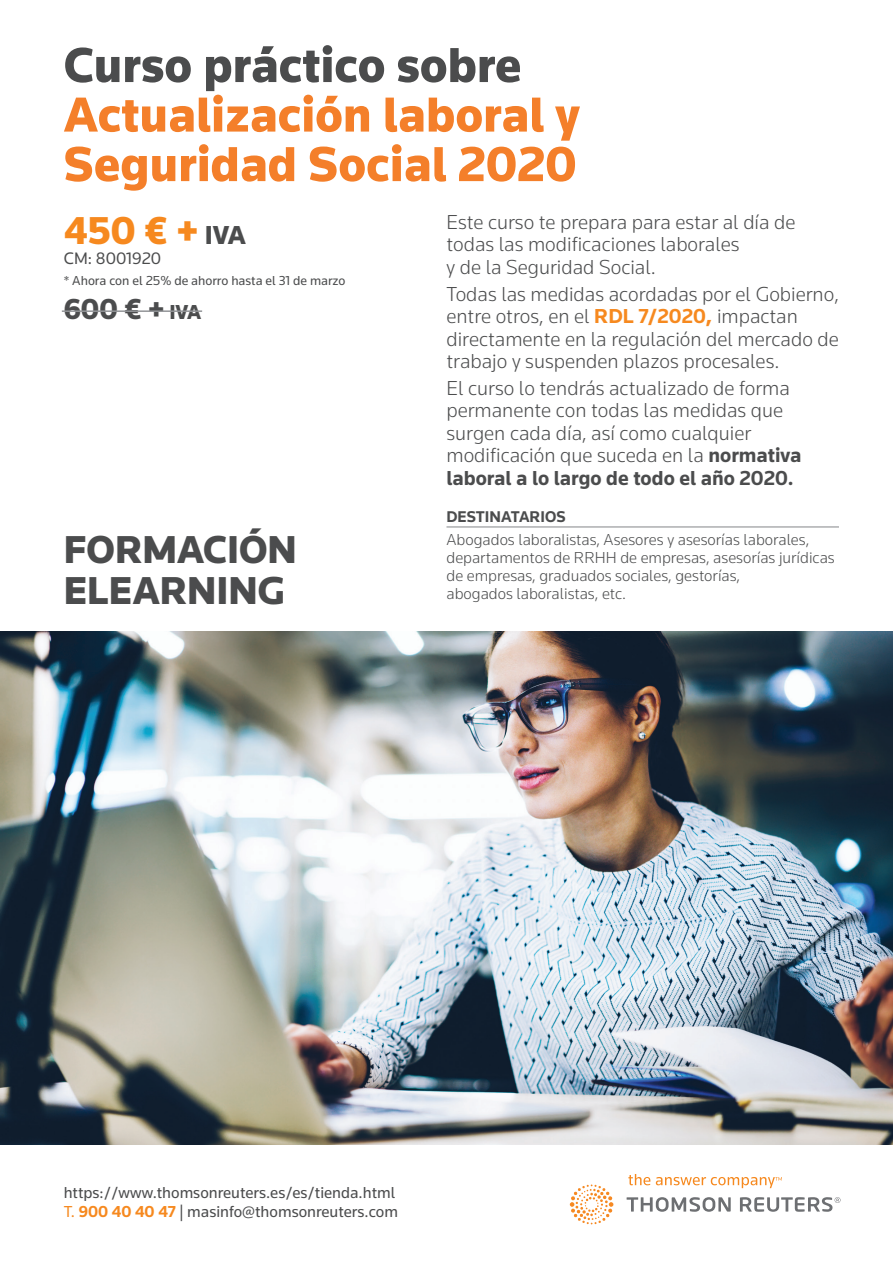
<style>
.page{position:relative;width:893px;height:1263px;background:#fff}
.page>*{position:absolute;margin:0;border:0;box-sizing:border-box;transform-origin:0 0}
.t1{font:900 51px/49.5px "Knowledge";color:#f47f2a}
.t2{font:900 51px "Knowledge";color:#4b4c4d}
.t3{font:900 40.35px/40.3px "Knowledge";color:#4b4c4d}
.t4{font:900 40.35px "Knowledge";color:#f6891f}
.t5{font:900 30px "Knowledge";color:#4b4c4d}
.t6{font:300 21px/22.5px "Knowledge";color:#4b4c4d}
.t7{font:17.25px "Knowledge";color:#4b4c4d}
.t8{font:300 16.5px/18px "Knowledge";color:#4b4c4d}
.t9{font:16.5px/19.5px "Knowledge";color:#4b4c4d}
.t10{font:700 16.2px "Knowledge";color:#4b4c4d}
.t11{font:13.5px "Knowledge";color:#4b4c4d}
.s1{font-size:27px;color:#4b4c4d}
.s2{font-size:21px}
.s3{font-weight:700;color:#f6891f}
.s4{font-weight:700}
.s5{color:#f6891f}
</style>
<div class="page">
<svg style="left:628px;top:1174px;width:22px;height:11px"></svg>
<svg style="left:656px;top:1177px;width:126px;height:11px"></svg>
<svg style="left:627px;top:1197px;width:213px;height:15px"></svg>
<svg style="left:570px;top:1184px;width:43px;height:40px"></svg>
<img style="left:0;top:631px;width:893px;height:513px">
<hr style="left:446px;top:526px;width:393px;height:1px;background:#86888b">
<hr style="left:62px;top:310px;width:140px;height:2px;background:#939598">
<h1 class="t2" style="left:64px;top:34px;width:459px">Curso práctico sobre</h1>
<h1 class="t1" style="left:64px;top:89px;width:517px">Actualización laboral y<br>Seguridad Social 2020</h1>
<h2 class="t4" style="left:64px;top:206px;width:184px">450 € + <span class="s1">IVA</span></h2>
<p class="t7" style="left:64px;top:248px;width:99px">CM: 8001920</p>
<p class="t11" style="left:64px;top:272px;width:283px">* Ahora con el 25% de ahorro hasta el 31 de marzo</p>
<h3 class="t5" style="left:64px;top:291px;width:139px">600 € + <span class="s2">IVA</span></h3>
<p class="t6" style="left:446px;top:210px;width:351px">Este curso te prepara para estar al día de todas las modificaciones laborales<br>y de la Seguridad Social.</p>
<p class="t6" style="left:446px;top:282px;width:394px">Todas las medidas acordadas por el Gobierno, entre otros, en el <span class="s3">RDL 7/2020,</span> impactan directamente en la regulación del mercado de trabajo y suspenden plazos procesales.</p>
<p class="t6" style="left:446px;top:376px;width:356px">El curso lo tendrás actualizado de forma permanente con todas las medidas que surgen cada día, así como cualquier modificación que suceda en la <span class="s4">normativa laboral a lo largo de todo el año 2020.</span></p>
<p class="t10" style="left:446px;top:507px;width:121px">DESTINATARIOS</p>
<p class="t8" style="left:446px;top:530px;width:390px">Abogados laboralistas, Asesores y asesorías laborales, departamentos de RRHH de empresas, asesorías jurídicas de empresas, graduados sociales, gestorías,<br>abogados laboralistas, etc.</p>
<h2 class="t3" style="left:64px;top:529px;width:235px">FORMACIÓN<br>ELEARNING</h2>
<p class="t9" style="left:64px;top:1182px;width:336px">https://www.thomsonreuters.es/es/tienda.html<br><span class="s5">T.</span> <span class="s3">900 40 40 47</span> | masinfo@thomsonreuters.com</p>
</div>
